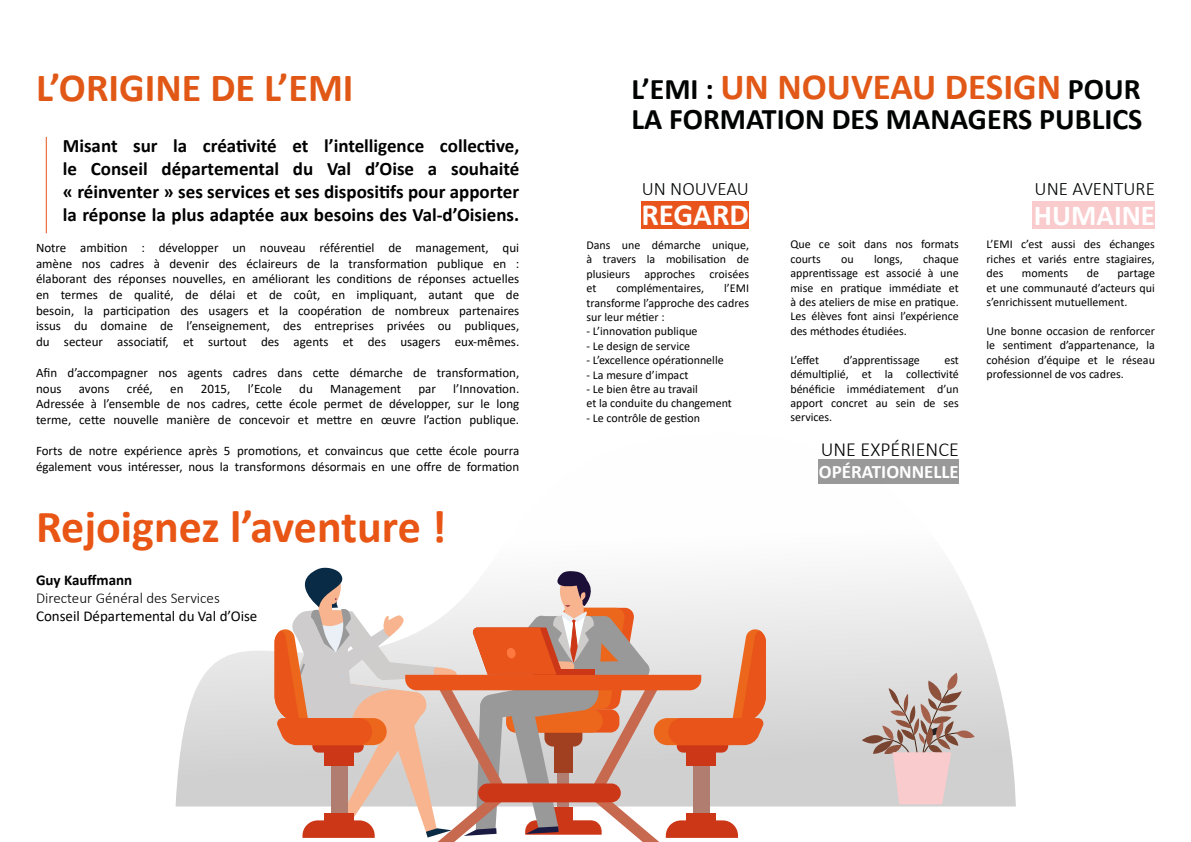
<style>
.page{position:relative;width:1191px;height:842px;background:#fff}
.page>*{position:absolute;margin:0;border:0;box-sizing:border-box;transform-origin:0 0}
.t1{font:700 46px "Calibri";color:#e85514}
.t2{font:700 40px "Calibri";color:#e15816}
.t3{font:700 37px "Calibri";color:#e15817}
.t4{font:700 31px "Calibri";color:#fff}
.t5{font:700 30px "Calibri";color:#010202}
.t6{font:700 29px "Calibri";color:#fff}
.t7{font:300 20px "Calibri";color:#010202}
.t8{font:700 19px/22.8px "Calibri";color:#000;text-align:justify}
.t9{font:300 19px "Calibri";color:#010202}
.t10{font:700 19px "Calibri";color:#fff}
.t11{font:15px "Calibri";color:#000}
.t12{font:300 15px "Calibri";color:#000}
.t13{font:700 15px "Calibri";color:#000}
.t14{font:13px/15.6px "Calibri";color:#000;text-align:justify}
.t15{font:12px/14.4px "Calibri";color:#000;text-align:justify}
.s1{font-size:30px;color:#010202}
</style>
<div class="page">
<div style="left:1033px;top:201px;width:122px;height:28px;background:#f9cbcd"></div>
<div style="left:641px;top:201px;width:108px;height:28px;background:#e8541c"></div>
<hr style="left:46px;top:137px;width:1px;height:96px;background:#e8541c">
<svg style="left:176px;top:459px;width:839px;height:347px"></svg>
<svg style="left:274px;top:565px;width:492px;height:277px"></svg>
<svg style="left:862px;top:673px;width:112px;height:131px;background:#cfbdba"></svg>
<h2 class="t2" style="left:36px;top:60px;width:319px">L’ORIGINE DE L’EMI</h2>
<h3 class="t8" style="left:63px;top:134px;width:458px">Misant sur la créativité et l’intelligence collective, le Conseil départemental du Val d’Oise a souhaité « réinventer » ses services et ses dispositifs pour apporter la réponse la plus adaptée aux besoins des Val-d’Oisiens.</h3>
<p class="t14" style="left:36px;top:240px;width:485px">Notre ambition : développer un nouveau référentiel de management, qui amène nos cadres à devenir des éclaireurs de la transformation publique en : élaborant des réponses nouvelles, en améliorant les conditions de réponses actuelles en termes de qualité, de délai et de coût, en impliquant, autant que de besoin, la participation des usagers et la coopération de nombreux partenaires issus du domaine de l’enseignement, des entreprises privées ou publiques, du secteur associatif, et surtout des agents et des usagers eux-mêmes.</p>
<p class="t14" style="left:36px;top:364px;width:485px">Afin d’accompagner nos agents cadres dans cette démarche de transformation, nous</p>
<p class="t14" style="left:79px;top:380px;width:32px">avons</p>
<p class="t14" style="left:127px;top:380px;width:28px">créé,</p>
<p class="t14" style="left:170px;top:380px;width:15px">en</p>
<p class="t14" style="left:201px;top:380px;width:31px">2015,</p>
<p class="t14" style="left:248px;top:380px;width:36px">l’Ecole</p>
<p class="t14" style="left:299px;top:380px;width:15px">du</p>
<p class="t14" style="left:330px;top:380px;width:72px">Management</p>
<p class="t14" style="left:418px;top:380px;width:19px">par</p>
<p class="t14" style="left:36px;top:380px;width:485px;text-indent:417px">l’Innovation.<br>Adressée à l’ensemble de nos cadres, cette école permet de développer, sur le long terme, cette nouvelle manière de concevoir et mettre en œuvre l’action publique.</p>
<p class="t14" style="left:36px;top:442px;width:485px">Forts de notre expérience après 5 promotions, et convaincus que cette école pourra également vous intéresser, nous la transformons désormais en une offre de formation</p>
<h1 class="t1" style="left:36px;top:494px;width:412px">Rejoignez l’aventure !</h1>
<p class="t13" style="left:36px;top:569px;width:98px">Guy Kauffmann</p>
<p class="t12" style="left:36px;top:589px;width:185px">Directeur Général des Services</p>
<p class="t11" style="left:36px;top:605px;width:223px">Conseil Départemental du Val d’Oise</p>
<h3 class="t3" style="left:631px;top:60px;width:510px"><span class="s1">L’EMI :</span> UN NOUVEAU DESIGN <span class="s1">POUR</span></h3>
<h3 class="t5" style="left:631px;top:98px;width:512px">LA FORMATION DES MANAGERS PUBLICS</h3>
<h3 class="t9" style="left:641px;top:177px;width:109px">UN NOUVEAU</h3>
<h3 class="t4" style="left:641px;top:193px;width:109px">REGARD</h3>
<p class="t15" style="left:586px;top:237px;width:164px">Dans une démarche unique, à travers la mobilisation de plusieurs approches croisées et</p>
<p class="t15" style="left:616px;top:281px;width:89px">complémentaires,</p>
<p class="t15" style="left:586px;top:281px;width:164px;text-indent:138px">l’EMI transforme l’approche des cadres sur leur métier :</p>
<p class="t15" style="left:586px;top:324px;width:113px">- L’innovation publique</p>
<p class="t15" style="left:586px;top:338px;width:105px">- Le design de service</p>
<p class="t15" style="left:586px;top:353px;width:139px">- L’excellence opérationnelle</p>
<p class="t15" style="left:586px;top:367px;width:103px">- La mesure d’impact</p>
<p class="t15" style="left:586px;top:381px;width:147px">- Le bien être au travail<br>et la conduite du changement</p>
<p class="t15" style="left:586px;top:410px;width:115px">- Le contrôle de gestion</p>
<p class="t15" style="left:790px;top:237px;width:170px">Que ce soit dans nos formats courts</p>
<p class="t15" style="left:790px;top:251px;width:170px;text-indent:133px">chaque apprentissage est associé à une mise en pratique immédiate et à des ateliers de mise en pratique.<br>Les élèves font ainsi l’expérience des méthodes étudiées.</p>
<p class="t15" style="left:790px;top:352px;width:30px">L’effet</p>
<p class="t15" style="left:843px;top:352px;width:78px">d’apprentissage</p>
<p class="t15" style="left:841px;top:251px;width:14px">ou</p>
<p class="t15" style="left:874px;top:251px;width:30px">longs,</p>
<p class="t15" style="left:790px;top:352px;width:170px;text-indent:154px">est démultiplié, et la collectivité bénéficie immédiatement d’un apport concret au sein de ses services.</p>
<h3 class="t7" style="left:820px;top:436px;width:140px">UNE EXPÉRIENCE</h3>
<h3 class="t10" style="left:819px;top:459px;width:141px">OPÉRATIONNELLE</h3>
<h3 class="t9" style="left:1034px;top:177px;width:122px">UNE AVENTURE</h3>
<h3 class="t6" style="left:1033px;top:195px;width:123px">HUMAINE</h3>
<p class="t15" style="left:986px;top:237px;width:170px">L’EMI c’est aussi des échanges riches et variés entre stagiaires, des</p>
<p class="t15" style="left:1022px;top:266px;width:48px">moments</p>
<p class="t15" style="left:1086px;top:266px;width:14px">de</p>
<p class="t15" style="left:986px;top:266px;width:170px;text-indent:131px">partage et une communauté d’acteurs qui s’enrichissent mutuellement.</p>
<p class="t15" style="left:986px;top:323px;width:170px">Une bonne occasion de renforcer le sentiment d’appartenance, la cohésion d’équipe et le réseau professionnel de vos cadres.</p>
</div>
